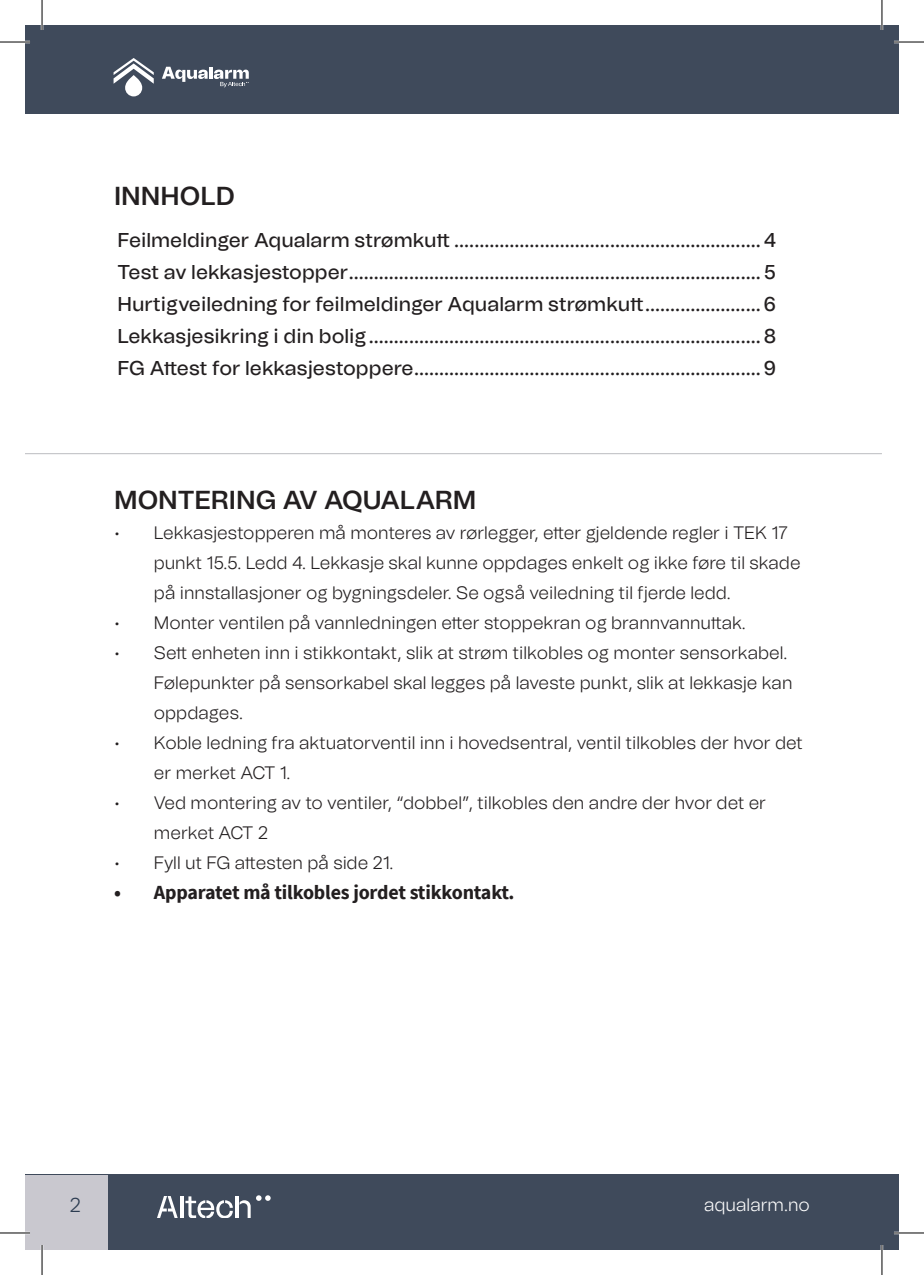
<style>
.page{position:relative;width:924px;height:1275px;background:#fff}
.page>*{position:absolute;margin:0;border:0;box-sizing:border-box;transform-origin:0 0}
.t1{font:600 26px "Tomato Grotesk";color:#231f20}
.t2{font:500 20px/32px "Tomato Grotesk";color:#231f20;text-align:justify}
.t3{font:700 20px "Source Sans Pro";letter-spacing:-.01em;color:#231f20}
.t4{font:300 20px "Tomato Grotesk";color:#2c3c51}
.t5{font:300 18px/30px "Tomato Grotesk";color:#231f20}
.t6{font:300 18px "Tomato Grotesk";color:#fff}
</style>
<div class="page">
<div style="left:25px;top:25px;width:873px;height:88px;background:#3f4a5b"></div>
<svg style="left:162px;top:67px;width:87px;height:20px"></svg>
<svg style="left:113px;top:58px;width:41px;height:38px"></svg>
<div style="left:25px;top:1174px;width:873px;height:76px;background:#3f4a5b"></div>
<div style="left:25px;top:1174px;width:82px;height:76px;background:#c9c8cf"></div>
<svg style="left:256px;top:1195px;width:14px;height:5px"></svg>
<hr style="left:180px;top:1196px;width:3px;height:21px;background:#fff">
<svg style="left:157px;top:1196px;width:21px;height:21px"></svg>
<hr style="left:235px;top:1196px;width:3px;height:21px;background:#fff">
<svg style="left:185px;top:1196px;width:48px;height:21px"></svg>
<svg style="left:239px;top:1200px;width:11px;height:17px"></svg>
<hr style="left:25px;top:453px;width:856px;height:1px;background:#bcbdc0">
<hr style="left:0;top:41px;width:30px;height:2px;background:#fff">
<hr style="left:893px;top:41px;width:30px;height:2px;background:#fff">
<hr style="left:0;top:1231px;width:30px;height:3px;background:#fff">
<hr style="left:893px;top:1231px;width:30px;height:3px;background:#fff">
<hr style="left:41px;top:0;width:2px;height:30px;background:#fff">
<hr style="left:41px;top:1245px;width:2px;height:30px;background:#fff">
<hr style="left:880px;top:0;width:2px;height:30px;background:#fff">
<hr style="left:880px;top:1245px;width:2px;height:30px;background:#fff">
<hr style="left:0;top:42px;width:30px;height:1px;background:#000">
<hr style="left:893px;top:42px;width:30px;height:1px;background:#000">
<hr style="left:0;top:1232px;width:30px;height:1px;background:#000">
<hr style="left:893px;top:1232px;width:30px;height:1px;background:#000">
<hr style="left:42px;top:0;width:1px;height:30px;background:#000">
<hr style="left:42px;top:1245px;width:1px;height:30px;background:#000">
<hr style="left:881px;top:0;width:1px;height:30px;background:#000">
<hr style="left:881px;top:1245px;width:1px;height:30px;background:#000">
<h1 class="t1" style="left:114px;top:177px;width:122px">INNHOLD</h1>
<p class="t2" style="left:117px;top:224px;width:660px">Feilmeldinger Aqualarm strømkutt .............................................................4<br>Test av lekkasjestopper.................................................................................. 5<br>Hurtigveiledning for feilmeldinger Aqualarm strømkutt.......................6<br>Lekkasjesikring i din bolig..............................................................................8<br>FG Attest for lekkasjestoppere.....................................................................9</p>
<h1 class="t1" style="left:114px;top:481px;width:363px">MONTERING AV AQUALARM</h1>
<p class="t5" style="left:154px;top:517px;width:648px;text-indent:-40px">• Lekkasjestopperen må monteres av rørlegger, etter gjeldende regler i TEK 17 punkt 15.5. Ledd 4. Lekkasje skal kunne oppdages enkelt og ikke føre til skade på innstallasjoner og bygningsdeler. Se også veiledning til fjerde ledd.</p>
<p class="t5" style="left:114px;top:607px;width:633px">• Monter ventilen på vannledningen etter stoppekran og brannvannuttak.</p>
<p class="t5" style="left:154px;top:637px;width:640px;text-indent:-40px">• Sett enheten inn i stikkontakt, slik at strøm tilkobles og monter sensorkabel.<br>Følepunkter på sensorkabel skal legges på laveste punkt, slik at lekkasje kan oppdages.</p>
<p class="t5" style="left:154px;top:727px;width:650px;text-indent:-40px">• Koble ledning fra aktuatorventil inn i hovedsentral, ventil tilkobles der hvor det er merket ACT 1.</p>
<p class="t5" style="left:154px;top:787px;width:613px;text-indent:-40px">• Ved montering av to ventiler, “dobbel”, tilkobles den andre der hvor det er merket ACT 2</p>
<p class="t5" style="left:114px;top:847px;width:281px">• Fyll ut FG attesten på side 21.</p>
<p class="t3" style="left:114px;top:879px;width:402px">• Apparatet må tilkobles jordet stikkontakt.</p>
<p class="t4" style="left:69px;top:1191px;width:13px">2</p>
<p class="t6" style="left:703px;top:1192px;width:107px">aqualarm.no</p>
</div>
